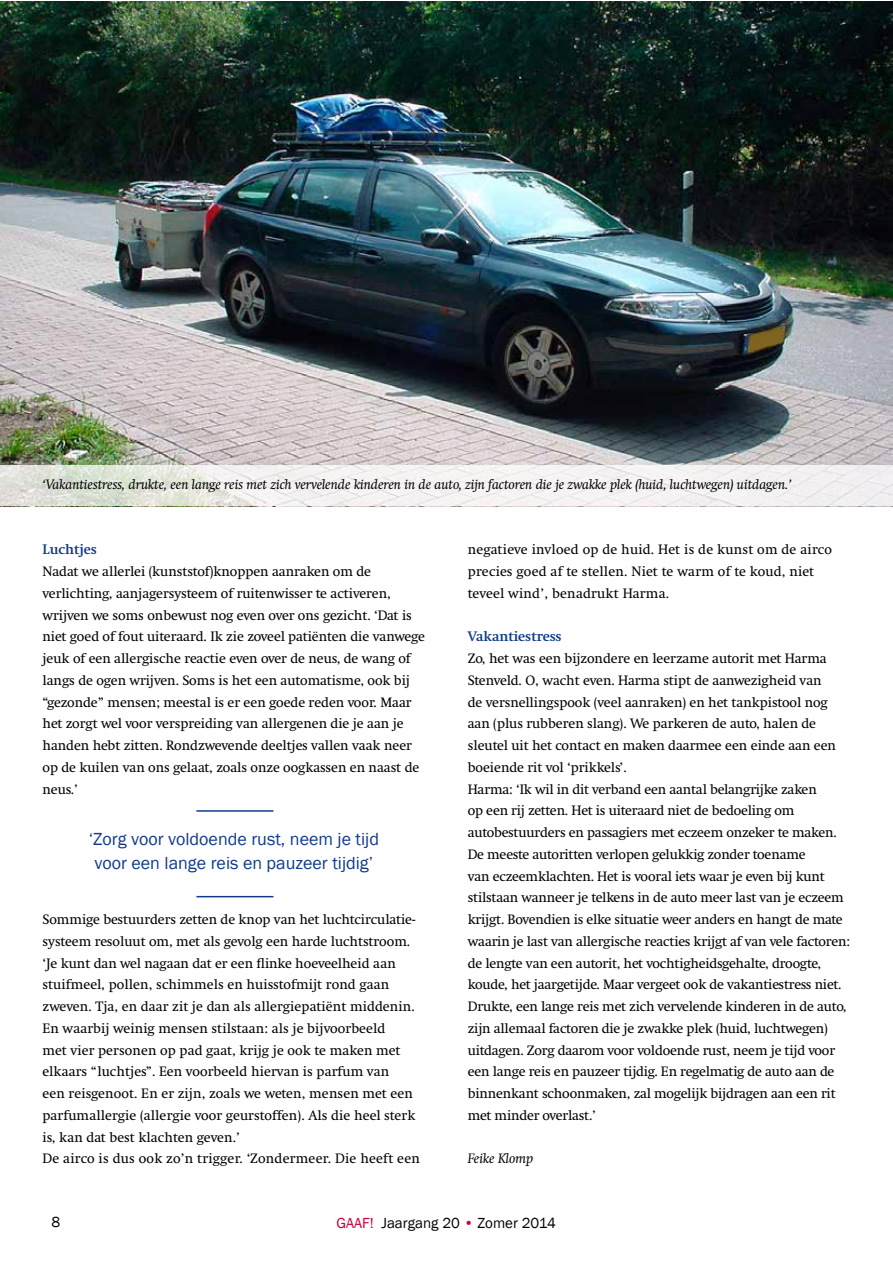
<style>
.page{position:relative;width:893px;height:1263px;background:#fff}
.page>*{position:absolute;margin:0;border:0;box-sizing:border-box;transform-origin:0 0}
.t1{font:18px/24px "Franklin Gothic";color:#123b89;text-align:center}
.t2{font:15px "Franklin Gothic";color:#000}
.t3{font:13.5px/21.8px "Swift 1 OT";color:#000}
.t4{font:italic 13.5px "Swift 1 OT";color:#000}
.t5{font:13.5px/21.8px "Swift 1 OT";letter-spacing:.02em;color:#000}
.t6{font:700 13.5px "Swift 1 OT";color:#123b89}
.s1{color:#cf003a}
</style>
<div class="page">
<img style="left:0;top:1px;width:892px;height:465px">
<svg style="left:0;top:466px;width:892px;height:40px;fill:#f2f0f1"></svg>
<svg style="left:749px;top:328px;width:35px;height:22px"></svg>
<hr style="left:196px;top:810px;width:77px;height:2px;background:#123b89">
<hr style="left:196px;top:896px;width:77px;height:1px;background:#123b89">
<p class="t4" style="left:43px;top:476px;width:751px">‘Vakantiestress, drukte, een lange reis met zich vervelende kinderen in de auto, zijn factoren die je zwakke plek (huid, luchtwegen) uitdagen.’</p>
<p class="t6" style="left:43px;top:541px;width:56px">Luchtjes</p>
<p class="t3" style="left:43px;top:560px;width:384px">Nadat we allerlei (kunststof)knoppen aanraken om de verlichting, aanjagersysteem of ruitenwisser te activeren, wrijven we soms onbewust nog even over ons gezicht. ‘Dat is niet goed of fout uiteraard. Ik zie zoveel patiënten die vanwege jeuk of een allergische reactie even over de neus, de wang of langs de ogen wrijven. Soms is het een automatisme, ook bij “gezonde” mensen; meestal is er een goede reden voor. Maar het zorgt wel voor verspreiding van allergenen die je aan je handen hebt zitten. Rondzwevende deeltjes vallen vaak neer op de kuilen van ons gelaat, zoals onze oogkassen en naast de neus.’</p>
<h1 class="t1" style="left:89px;top:827px;width:292px">‘Zorg voor voldoende rust, neem je tijd voor een lange reis en pauzeer tijdig’</h1>
<p class="t3" style="left:43px;top:908px;width:379px">Sommige bestuurders zetten de knop van het luchtcirculatie&shy;systeem resoluut om, met als gevolg een harde luchtstroom. ‘Je kunt dan wel nagaan dat er een flinke hoeveelheid aan stuifmeel, pollen, schimmels en huisstofmijt rond gaan zweven. Tja, en daar zit je dan als allergiepatiënt middenin.<br>En waarbij weinig mensen stilstaan: als je bijvoorbeeld<br>met vier personen op pad gaat, krijg je ook te maken met elkaars “luchtjes”. Een voorbeeld hiervan is parfum van<br>een reisgenoot. En er zijn, zoals we weten, mensen met een parfumallergie (allergie voor geurstoffen). Als die heel sterk is, kan dat best klachten geven.’<br>De airco is dus ook zo’n trigger. ‘Zondermeer. Die heeft een</p>
<p class="t5" style="left:468px;top:539px;width:366px">negatieve invloed op de huid. Het is de kunst om de airco precies goed af te stellen. Niet te warm of te koud, niet teveel wind’, benadrukt Harma.</p>
<p class="t6" style="left:468px;top:628px;width:95px">Vakantiestress</p>
<p class="t3" style="left:468px;top:647px;width:384px">Zo, het was een bijzondere en leerzame autorit met Harma Stenveld. O, wacht even. Harma stipt de aanwezigheid van<br>de versnellingspook (veel aanraken) en het tankpistool nog aan (plus rubberen slang). We parkeren de auto, halen de sleutel uit het contact en maken daarmee een einde aan een boeiende rit vol ‘prikkels’.<br>Harma: ‘Ik wil in dit verband een aantal belangrijke zaken<br>op een rij zetten. Het is uiteraard niet de bedoeling om autobestuurders en passagiers met eczeem onzeker te maken.<br>De meeste autoritten verlopen gelukkig zonder toename<br>van eczeemklachten. Het is vooral iets waar je even bij kunt stilstaan wanneer je telkens in de auto meer last van je eczeem krijgt. Bovendien is elke situatie weer anders en hangt de mate waarin je last van allergische reacties krijgt af van vele factoren: de lengte van een autorit, het vochtigheidsgehalte, droogte, koude, het jaargetijde. Maar vergeet ook de vakantiestress niet.<br>Drukte, een lange reis met zich vervelende kinderen in de auto, zijn allemaal factoren die je zwakke plek (huid, luchtwegen) uitdagen. Zorg daarom voor voldoende rust, neem je tijd voor een lange reis en pauzeer tijdig. En regelmatig de auto aan de binnenkant schoonmaken, zal mogelijk bijdragen aan een rit met minder overlast.’</p>
<p class="t4" style="left:468px;top:1151px;width:67px">Feike Klomp</p>
<p class="t2" style="left:52px;top:1213px;width:10px">8</p>
<p class="t2" style="left:336px;top:1214px;width:221px"><span class="s1">GAAF!</span> Jaargang 20 <span class="s1">•</span> Zomer 2014</p>
</div>
